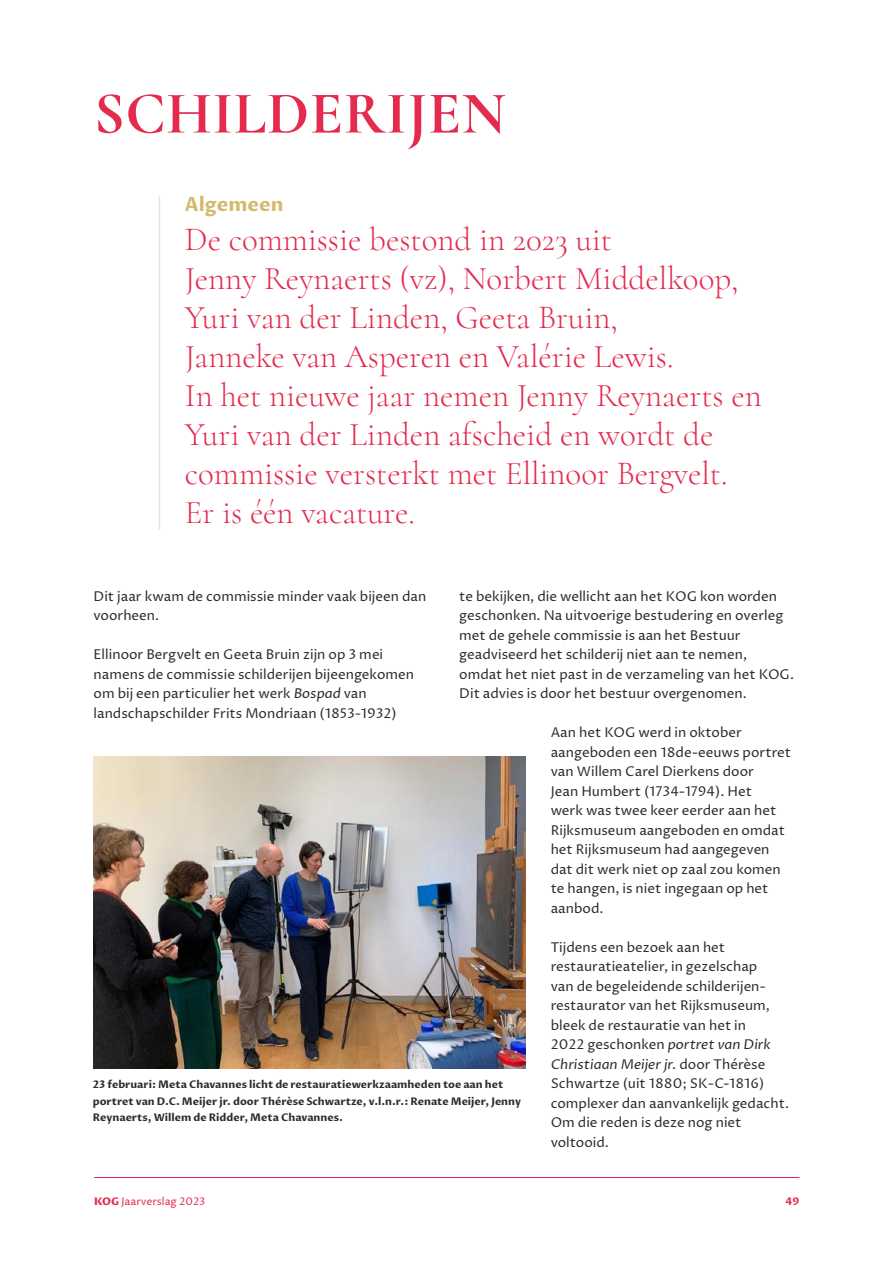
<style>
.page{position:relative;width:893px;height:1263px;background:#fff}
.page>*{position:absolute;margin:0;border:0;box-sizing:border-box;transform-origin:0 0}
.t1{font:700 60px "Cormorant";letter-spacing:.01em;color:#e42a4d}
.t2{font:300 33px/39px "Cormorant";color:#e42a4d}
.t3{font:700 19.5px "Proza Libre";color:#d4ba6d}
.t4{font:13.5px/19.5px "Proza Libre";color:#2f2a27}
.t5{font:700 10.5px/16.5px "Proza Libre";color:#2f2a27}
.t6{font:10.5px "Proza Libre";color:#e42a4d}
.t7{font:700 10.5px "Proza Libre";color:#e42a4d}
.s1{font-style:italic}
.s2{font-weight:800}
</style>
<div class="page">
<hr style="left:94px;top:1177px;width:705px;height:1px;background:#e42a4d">
<hr style="left:159px;top:196px;width:1px;height:334px;background:#eae4d4">
<img style="left:94px;top:757px;width:431px;height:312px">
<h1 class="t1" style="left:94px;top:76px;width:413px">SCHILDERIJEN</h1>
<h3 class="t3" style="left:185px;top:192px;width:100px">Algemeen</h3>
<p class="t2" style="left:185px;top:219px;width:578px">De commissie bestond in 2023 uit<br>Jenny Reynaerts (vz), Norbert Middelkoop, Yuri van der Linden, Geeta Bruin,<br>Janneke van Asperen en Valérie Lewis.<br>In het nieuwe jaar nemen Jenny Reynaerts en Yuri van der Linden afscheid en wordt de commissie versterkt met Ellinoor Bergvelt.<br>Er is één vacature.</p>
<p class="t4" style="left:94px;top:586px;width:334px">Dit jaar kwam de commissie minder vaak bijeen dan voorheen.</p>
<p class="t4" style="left:94px;top:645px;width:322px">Ellinoor Bergvelt en Geeta Bruin zijn op 3 mei namens de commissie schilderijen bijeengekomen om bij een particulier het werk <span class="s1">Bospad</span> van landschapschilder Frits Mondriaan (1853-1932)</p>
<p class="t4" style="left:459px;top:586px;width:336px">te bekijken, die wellicht aan het KOG kon worden geschonken. Na uitvoerige bestudering en overleg met de gehele commissie is aan het Bestuur geadviseerd het schilderij niet aan te nemen,<br>omdat het niet past in de verzameling van het KOG.<br>Dit advies is door het bestuur overgenomen.</p>
<p class="t5" style="left:93px;top:1076px;width:430px">23 februari: Meta Chavannes licht de restauratiewerkzaamheden toe aan het portret van D.C. Meijer jr. door Thérèse Schwartze, v.l.n.r.: Renate Meijer, Jenny<br>Reynaerts, Willem de Ridder, Meta Chavannes.</p>
<p class="t4" style="left:551px;top:723px;width:242px">Aan het KOG werd in oktober aangeboden een 18de-eeuws portret van Willem Carel Dierkens door<br>Jean Humbert (1734-1794). Het<br>werk was twee keer eerder aan het<br>Rijksmuseum aangeboden en omdat het Rijksmuseum had aangegeven dat dit werk niet op zaal zou komen te hangen, is niet ingegaan op het aanbod.</p>
<p class="t4" style="left:551px;top:937px;width:240px">Tijdens een bezoek aan het restauratieatelier, in gezelschap<br>van de begeleidende schilderijen&shy;restaurator van het Rijksmuseum, bleek de restauratie van het in<br>2022 geschonken <span class="s1">portret van Dirk<br>Christiaan Meijer jr.</span> door Thérèse<br>Schwartze (uit 1880; SK-C-1816) complexer dan aanvankelijk gedacht.<br>Om die reden is deze nog niet voltooid.</p>
<p class="t6" style="left:94px;top:1195px;width:113px"><span class="s2">KOG</span> Jaarverslag 2023</p>
<p class="t7" style="left:786px;top:1195px;width:15px">49</p>
</div>
